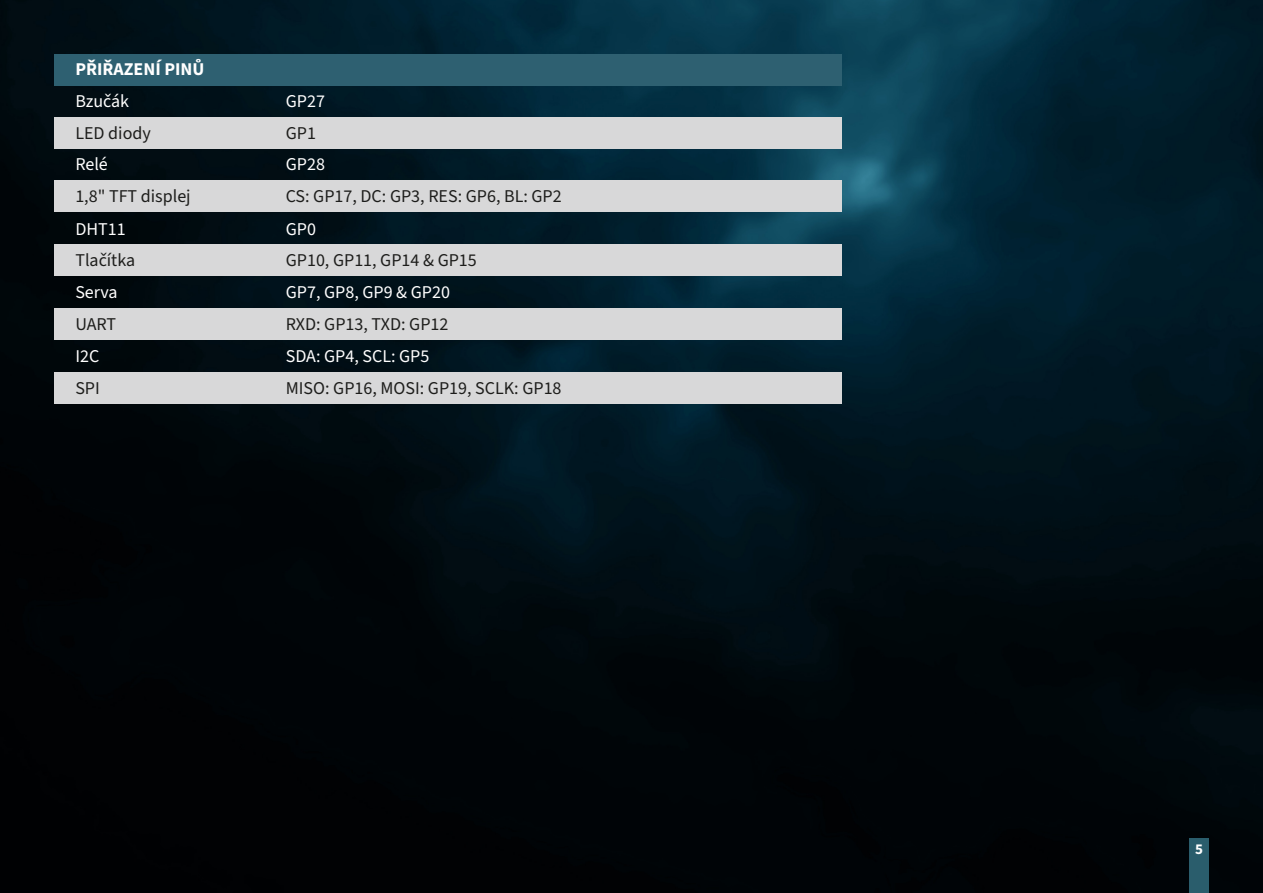
<style>
.page{position:relative;width:1263px;height:893px;background:#fff}
.page>*{position:absolute;margin:0;border:0;box-sizing:border-box;transform-origin:0 0}
.t1{font:18px "Source Sans 3";color:#1d1d1b}
.t2{font:18px "Source Sans 3";color:#fff}
.t3{font:700 18px "Source Sans 3";color:#fff}
.t4{font:700 15px "Source Sans 3";color:#fff}
</style>
<div class="page">
<img style="left:0;top:0;width:1263px;height:893px">
<div style="left:54px;top:117px;width:788px;height:32px;background:#d8d8d9"></div>
<div style="left:54px;top:244px;width:788px;height:32px;background:#d8d8d9"></div>
<div style="left:54px;top:308px;width:788px;height:32px;background:#d8d8d9"></div>
<div style="left:54px;top:372px;width:788px;height:32px;background:#d8d8d9"></div>
<div style="left:54px;top:180px;width:788px;height:32px;background:#d8d8d9"></div>
<div style="left:54px;top:54px;width:788px;height:31px;background:#2e6071"></div>
<div style="left:1189px;top:839px;width:20px;height:54px;background:#2a5d6c"></div>
<p class="t3" style="left:75px;top:58px;width:131px">PŘIŘAZENÍ PINŮ</p>
<p class="t2" style="left:75px;top:90px;width:55px">Bzučák</p>
<p class="t2" style="left:286px;top:90px;width:41px">GP27</p>
<p class="t1" style="left:75px;top:121px;width:77px">LED diody</p>
<p class="t1" style="left:286px;top:121px;width:32px">GP1</p>
<p class="t2" style="left:75px;top:153px;width:34px">Relé</p>
<p class="t1" style="left:75px;top:185px;width:117px">1,8" TFT displej</p>
<p class="t2" style="left:286px;top:153px;width:41px">GP28</p>
<p class="t1" style="left:286px;top:185px;width:277px">CS: GP17, DC: GP3, RES: GP6, BL: GP2</p>
<p class="t2" style="left:75px;top:217px;width:52px">DHT11</p>
<p class="t2" style="left:286px;top:217px;width:32px">GP0</p>
<p class="t1" style="left:75px;top:249px;width:61px">Tlačítka</p>
<p class="t1" style="left:286px;top:249px;width:193px">GP10, GP11, GP14 &amp; GP15</p>
<p class="t2" style="left:75px;top:281px;width:44px">Serva</p>
<p class="t2" style="left:286px;top:281px;width:166px">GP7, GP8, GP9 &amp; GP20</p>
<p class="t1" style="left:75px;top:313px;width:42px">UART</p>
<p class="t1" style="left:286px;top:313px;width:164px">RXD: GP13, TXD: GP12</p>
<p class="t2" style="left:75px;top:345px;width:25px">I2C</p>
<p class="t2" style="left:286px;top:345px;width:145px">SDA: GP4, SCL: GP5</p>
<p class="t1" style="left:75px;top:377px;width:26px">SPI</p>
<p class="t1" style="left:286px;top:377px;width:277px">MISO: GP16, MOSI: GP19, SCLK: GP18</p>
<p class="t4" style="left:1195px;top:839px;width:9px">5</p>
</div>
